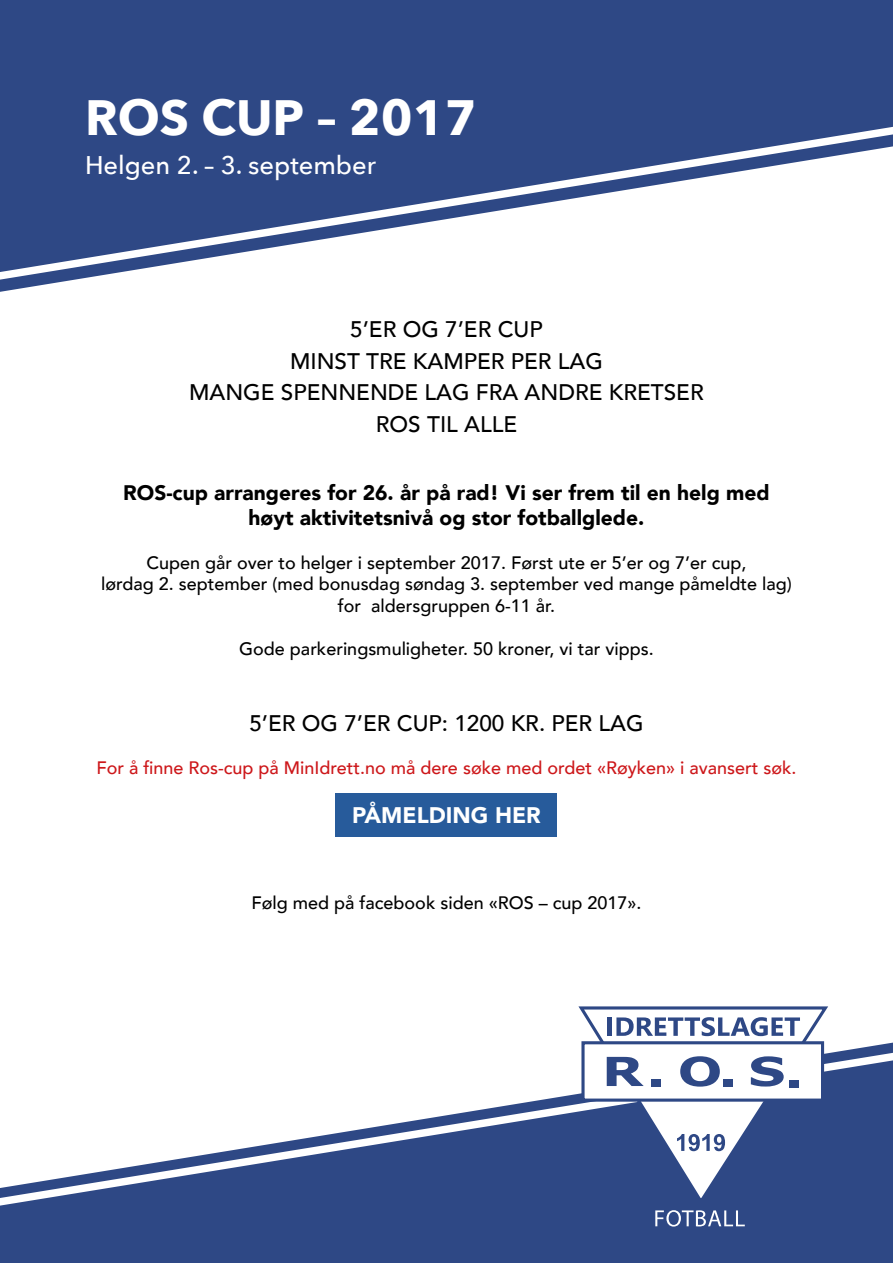
<style>
.page{position:relative;width:893px;height:1263px;background:#fff}
.page>*{position:absolute;margin:0;border:0;box-sizing:border-box;transform-origin:0 0}
.t1{font:700 49.5px "Avenir Next";color:#fff}
.t2{font:500 25.5px "Avenir Next";color:#fff}
.t3{font:500 22.5px/31.5px "Avenir";color:#000;text-align:center}
.t4{font:900 22.5px "Avenir";color:#fff}
.t5{font:900 21px/25.2px "Avenir";color:#000;text-align:center}
.t6{font:500 18px/21.6px "Avenir";color:#000;text-align:center}
.t7{font:500 18px "Avenir";color:#cd171a}
</style>
<div class="page">
<div style="left:336px;top:793px;width:221px;height:43px;background:#275b9b"></div>
<div style="left:0;top:1042px;width:893px;height:221px;background:#2e4885"></div>
<div style="left:0;top:0;width:893px;height:292px;background:#2e4885"></div>
<svg style="left:0;top:117px;width:893px;height:172px"></svg>
<svg style="left:0;top:1043px;width:893px;height:172px"></svg>
<svg style="left:578px;top:1006px;width:251px;height:201px"></svg>
<div style="left:583px;top:1043px;width:239px;height:57px;background:#fff"></div>
<div style="left:581px;top:1041px;width:243px;height:61px;border:3px solid #2e4885"></div>
<svg style="left:607px;top:1057px;width:37px;height:29px"></svg>
<div style="left:651px;top:1079px;width:10px;height:8px;background:#2e4885"></div>
<svg style="left:680px;top:1056px;width:40px;height:30px"></svg>
<div style="left:723px;top:1079px;width:9px;height:8px;background:#2e4885"></div>
<svg style="left:751px;top:1056px;width:33px;height:30px"></svg>
<div style="left:789px;top:1080px;width:10px;height:7px;background:#2e4885"></div>
<hr style="left:608px;top:1017px;width:4px;height:19px;background:#2e4885">
<svg style="left:616px;top:1017px;width:184px;height:19px"></svg>
<svg style="left:677px;top:1134px;width:48px;height:17px"></svg>
<svg style="left:655px;top:1210px;width:90px;height:16px"></svg>
<h1 class="t1" style="left:85px;top:74px;width:393px">ROS CUP – 2017</h1>
<h2 class="t2" style="left:85px;top:143px;width:292px">Helgen 2. – 3. september</h2>
<p class="t3" style="left:189px;top:312px;width:516px">5’ER OG 7’ER CUP<br>MINST TRE KAMPER PER LAG<br>MANGE SPENNENDE LAG FRA ANDRE KRETSER<br>ROS TIL ALLE</p>
<p class="t5" style="left:123px;top:480px;width:648px">ROS-cup arrangeres for 26. år på rad! Vi ser frem til en helg med høyt aktivitetsnivå og stor fotballglede.</p>
<p class="t6" style="left:101px;top:550px;width:692px">Cupen går over to helger i september 2017. Først ute er 5’er og 7’er cup,<br>lørdag 2. september (med bonusdag søndag 3. september ved mange påmeldte lag) for aldersgruppen 6-11 år.</p>
<p class="t6" style="left:239px;top:637px;width:416px">Gode parkeringsmuligheter. 50 kroner, vi tar vipps.</p>
<p class="t3" style="left:249px;top:706px;width:396px">5’ER OG 7’ER CUP: 1200 KR. PER LAG</p>
<p class="t7" style="left:96px;top:752px;width:702px">For å finne Ros-cup på MinIdrett.no må dere søke med ordet «Røyken» i avansert søk.</p>
<p class="t4" style="left:352px;top:796px;width:190px">PÅMELDING HER</p>
<p class="t6" style="left:252px;top:891px;width:391px">Følg med på facebook siden «ROS – cup 2017».</p>
</div>
